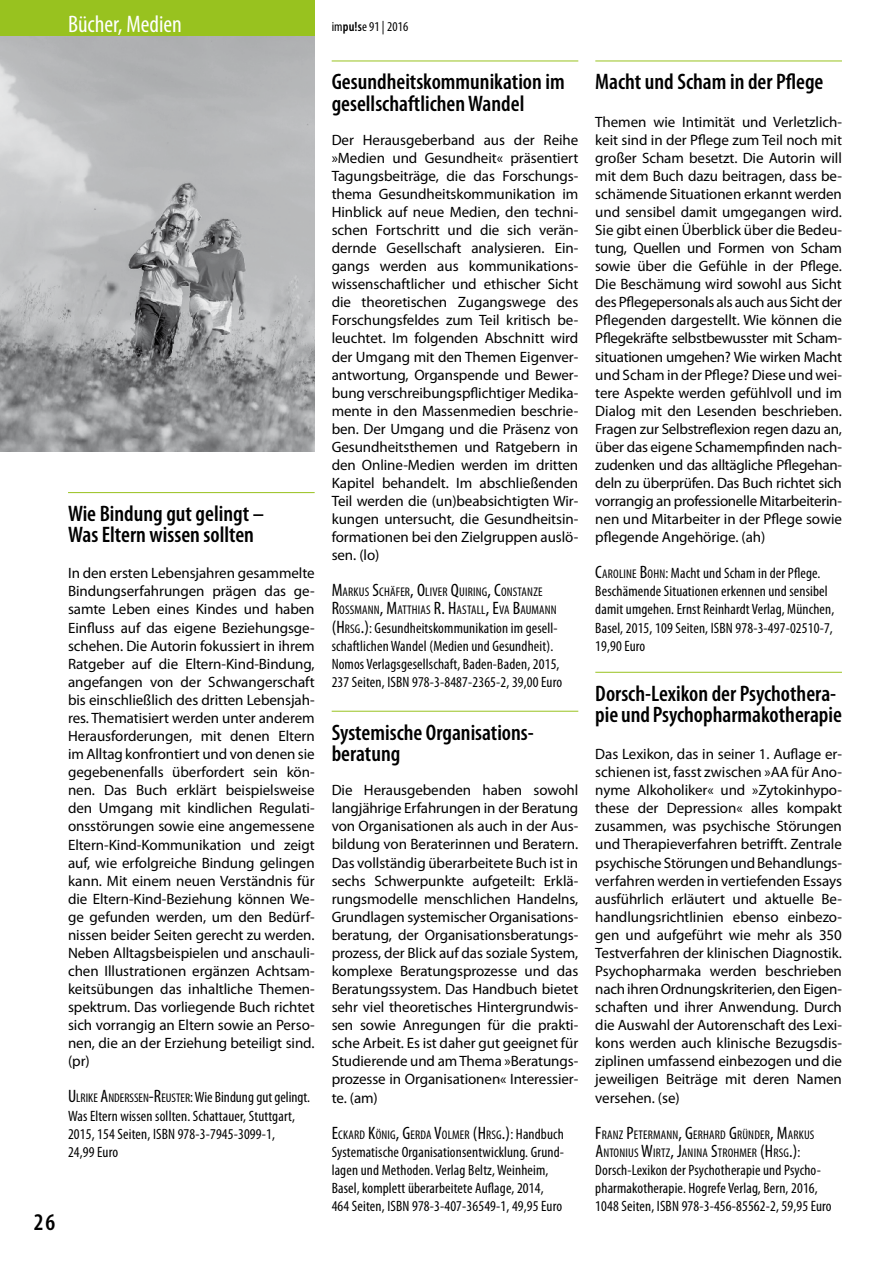
<style>
.page{position:relative;width:893px;height:1263px;background:#fff}
.page>*{position:absolute;margin:0;border:0;box-sizing:border-box;transform-origin:0 0}
.t1{font:condensed 24px "Myriad Pro";color:#fff}
.t2{font:600 condensed 24px "Myriad Pro";color:#000}
.t3{font:600 condensed 22.5px/21.3px "Myriad Pro";color:#000}
.t4{font:15px/18.1px "Myriad Pro";letter-spacing:-.005em;color:#000;text-align:justify}
.t5{font:condensed 15px/18.1px "Myriad Pro";letter-spacing:.01em;color:#000}
.t6{font:condensed 13.5px "Myriad Pro";letter-spacing:.01em;color:#000}
.t7{font:condensed 12.6px/18px "Myriad Pro";letter-spacing:.015em;color:#000}
.s1{font-weight:600}
.s2{font-size:18px}
.s3{font-size:12.6px}
.s4{font-size:15px}
</style>
<div class="page">
<div style="left:0;top:0;width:315px;height:36px;background:#98c21f"></div>
<hr style="left:332px;top:711px;width:246px;height:1px;background:#98c21f">
<hr style="left:332px;top:61px;width:246px;height:1px;background:#98c21f">
<hr style="left:595px;top:61px;width:247px;height:1px;background:#98c21f">
<img style="left:0;top:36px;width:315px;height:416px">
<hr style="left:595px;top:672px;width:247px;height:1px;background:#98c21f">
<hr style="left:68px;top:492px;width:247px;height:1px;background:#98c21f">
<h1 class="t1" style="left:68px;top:11px;width:115px">Bücher, Medien</h1>
<p class="t6" style="left:332px;top:20px;width:78px">im<span class="s1">pu!s</span>e 91 | 2016</p>
<h2 class="t3" style="left:68px;top:503px;width:197px">Wie Bindung gut gelingt –<br>Was Eltern wissen sollten</h2>
<p class="t4" style="left:68px;top:564px;width:248px">In den ersten Lebensjahren gesammelte Bindungserfahrungen prägen das ge&shy;samte Leben eines Kindes und haben Einfluss auf das eigene Beziehungsge&shy;schehen. Die Autorin fokussiert in ihrem Ratgeber auf die Eltern-Kind-Bindung, angefangen von der Schwangerschaft bis einschließlich des dritten Lebensjah&shy;res. Thematisiert werden unter anderem Herausforderungen, mit denen Eltern im Alltag konfrontiert und von denen sie gegebenenfalls überfordert sein kön&shy;nen. Das Buch erklärt beispielsweise den Umgang mit kindlichen Regulati&shy;onsstörungen sowie eine angemessene Eltern-Kind-Kommunikation und zeigt auf, wie erfolgreiche Bindung gelingen kann. Mit einem neuen Verständnis für die Eltern-Kind-Beziehung können We&shy;ge gefunden werden, um den Bedürf&shy;nissen beider Seiten gerecht zu werden.<br>Neben Alltagsbeispielen und anschauli&shy;chen Illustrationen ergänzen Achtsam&shy;keitsübungen das inhaltliche Themen&shy;spektrum. Das vorliegende Buch richtet sich vorrangig an Eltern sowie an Perso&shy;nen, die an der Erziehung beteiligt sind. (pr)</p>
<p class="t5" style="left:68px;top:1089px;width:244px"><span class="s2">U</span> <span class="s3">LRIKE</span> <span class="s2">A</span><span class="s3">NDERSSEN</span><span class="s2">-R</span><span class="s3">EUSTER</span>: Wie Bindung gut gelingt.<br>Was Eltern wissen sollten. Schattauer, Stuttgart, 2015, 154 Seiten, ISBN 978-3-7945-3099-1,<br>24,99 Euro</p>
<h1 class="t2" style="left:34px;top:1209px;width:23px">26</h1>
<h2 class="t3" style="left:332px;top:72px;width:235px">Gesundheitskommunikation im gesellschaftlichen Wandel</h2>
<p class="t4" style="left:332px;top:131px;width:248px">Der Herausgeberband aus der Reihe »Medien und Gesundheit« präsentiert Tagungsbeiträge, die das Forschungs&shy;thema Gesundheitskommunikation im Hinblick auf neue Medien, den techni&shy;schen Fortschritt und die sich verän&shy;dernde Gesellschaft analysieren. Ein&shy;gangs werden aus kommunikations&shy;wissenschaftlicher und ethischer Sicht die theoretischen Zugangswege des Forschungsfeldes zum Teil kritisch be&shy;leuchtet. Im folgenden Abschnitt wird der Umgang mit den Themen Eigenver&shy;antwortung, Organspende und Bewer&shy;bung verschreibungspflichtiger Medika&shy;mente in den Massenmedien beschrie&shy;ben. Der Umgang und die Präsenz von Gesundheitsthemen und Ratgebern in den Online-Medien werden im dritten Kapitel behandelt. Im abschließenden Teil werden die (un)beabsichtigten Wir&shy;kungen untersucht, die Gesundheitsin&shy;formationen bei den Zielgruppen auslö&shy;sen. (lo)</p>
<p class="t7" style="left:332px;top:583px;width:227px"><span class="s2">M</span>ARKUS <span class="s2">S</span>CHÄFER<span class="s2">, O</span>LIVER <span class="s2">Q</span>UIRING<span class="s2">, C</span>ONSTANZE<br><span class="s2">R</span>OSSMANN<span class="s2">, M</span>ATTHIAS <span class="s2">R. H</span> ASTALL<span class="s2">, E</span>VA <span class="s2">B</span>AUMANN</p>
<p class="t5" style="left:332px;top:619px;width:232px"><span class="s2">(H</span> <span class="s3">RSG</span><span class="s2">.)</span>: Gesundheitskommunikation im gesell&shy;schaftlichen Wandel (Medien und Gesundheit).<br>Nomos Verlagsgesellschaft, Baden-Baden, 2015, 237 Seiten, ISBN 978-3-8487-2365-2, 39,00 Euro</p>
<h2 class="t3" style="left:332px;top:722px;width:204px">Systemische Organisations&shy;beratung</h2>
<p class="t4" style="left:332px;top:781px;width:248px">Die Herausgebenden haben sowohl langjährige Erfahrungen in der Beratung von Organisationen als auch in der Aus&shy;bildung von Beraterinnen und Beratern.<br>Das vollständig überarbeitete Buch ist in sechs Schwerpunkte aufgeteilt: Erklä&shy;rungsmodelle menschlichen Handelns, Grundlagen systemischer Organisations&shy;beratung, der Organisationsberatungs&shy;prozess, der Blick auf das soziale System, komplexe Beratungsprozesse und das Beratungssystem. Das Handbuch bietet sehr viel theoretisches Hintergrundwis&shy;sen sowie Anregungen für die prakti&shy;sche Arbeit. Es ist daher gut geeignet für Studierende und am Thema »Beratungs&shy;prozesse in Organisationen« Interessier&shy;te. (am)</p>
<p class="t7" style="left:332px;top:1126px;width:234px"><span class="s2">E</span>CKARD <span class="s2">K</span>ÖNIG<span class="s2">, G</span>ERDA <span class="s2">V</span>OLMER <span class="s2">(H</span> RSG<span class="s2">.)</span><span class="s4">: Handbuch</span></p>
<p class="t5" style="left:332px;top:1143px;width:234px">Systematische Organisationsentwicklung. Grund&shy;lagen und Methoden. Verlag Beltz, Weinheim, Basel, komplett überarbeitete Auflage, 2014, 464 Seiten, ISBN 978-3-407-36549-1, 49,95 Euro</p>
<h2 class="t3" style="left:595px;top:72px;width:230px">Macht und Scham in der Pflege</h2>
<p class="t4" style="left:595px;top:113px;width:248px">Themen wie Intimität und Verletzlich&shy;keit sind in der Pflege zum Teil noch mit großer Scham besetzt. Die Autorin will mit dem Buch dazu beitragen, dass be&shy;schämende Situationen erkannt werden und sensibel damit umgegangen wird.<br>Sie gibt einen Überblick über die Bedeu&shy;tung, Quellen und Formen von Scham sowie über die Gefühle in der Pflege.<br>Die Beschämung wird sowohl aus Sicht des Pflegepersonals als auch aus Sicht der Pflegenden dargestellt. Wie können die Pflegekräfte selbstbewusster mit Scham&shy;situationen umgehen? Wie wirken Macht und Scham in der Pflege? Diese und wei&shy;tere Aspekte werden gefühlvoll und im Dialog mit den Lesenden beschrieben.<br>Fragen zur Selbstreflexion regen dazu an, über das eigene Schamempfinden nach&shy;zudenken und das alltägliche Pflegehan&shy;deln zu überprüfen. Das Buch richtet sich vorrangig an professionelle Mitarbeiterin&shy;nen und Mitarbeiter in der Pflege sowie pflegende Angehörige. (ah)</p>
<p class="t5" style="left:595px;top:565px;width:241px"><span class="s2">C</span><span class="s3">AROLINE</span> <span class="s2">B</span><span class="s3">OHN</span>: Macht und Scham in der Pflege.<br>Beschämende Situationen erkennen und sensibel damit umgehen. Ernst Reinhardt Verlag, München, Basel, 2015, 109 Seiten, ISBN 978-3-497-02510-7, 19,90 Euro</p>
<h2 class="t3" style="left:595px;top:683px;width:248px">Dorsch-Lexikon der Psychothera&shy;pie und Psychopharmakotherapie</h2>
<p class="t4" style="left:595px;top:745px;width:248px">Das Lexikon, das in seiner 1. Auflage er&shy;schienen ist, fasst zwischen »AA für Ano&shy;nyme Alkoholiker« und »Zytokinhypo&shy;these der Depression« alles kompakt zusammen, was psychische Störungen und Therapieverfahren betrifft. Zentrale psychische Störungen und Behandlungs&shy;verfahren werden in vertiefenden Essays ausführlich erläutert und aktuelle Be&shy;handlungsrichtlinien ebenso einbezo&shy;gen und aufgeführt wie mehr als 350<br>Testverfahren der klinischen Diagnostik.<br>Psychopharmaka werden beschrieben nach ihren Ordnungskriterien, den Eigen&shy;schaften und ihrer Anwendung. Durch die Auswahl der Autorenschaft des Lexi&shy;kons werden auch klinische Bezugsdis&shy;ziplinen umfassend einbezogen und die jeweiligen Beiträge mit deren Namen versehen. (se)</p>
<p class="t7" style="left:595px;top:1126px;width:221px"><span class="s2">F</span>RANZ <span class="s2">P</span>ETERMANN<span class="s2">, G</span>ERHARD <span class="s2">G</span>RÜNDER<span class="s2">, M</span>ARKUS<br><span class="s2">A</span>NTONIUS <span class="s2">W</span>IRTZ<span class="s2">, J</span>ANINA <span class="s2">S</span>TROHMER <span class="s2">(H</span> RSG<span class="s2">.)</span><span class="s4">:</span></p>
<p class="t5" style="left:595px;top:1161px;width:238px">Dorsch-Lexikon der Psychotherapie und Psycho&shy;pharmakotherapie. Hogrefe Verlag, Bern, 2016,<br>1048 Seiten, ISBN 978-3-456-85562-2, 59,95 Euro</p>
</div>
